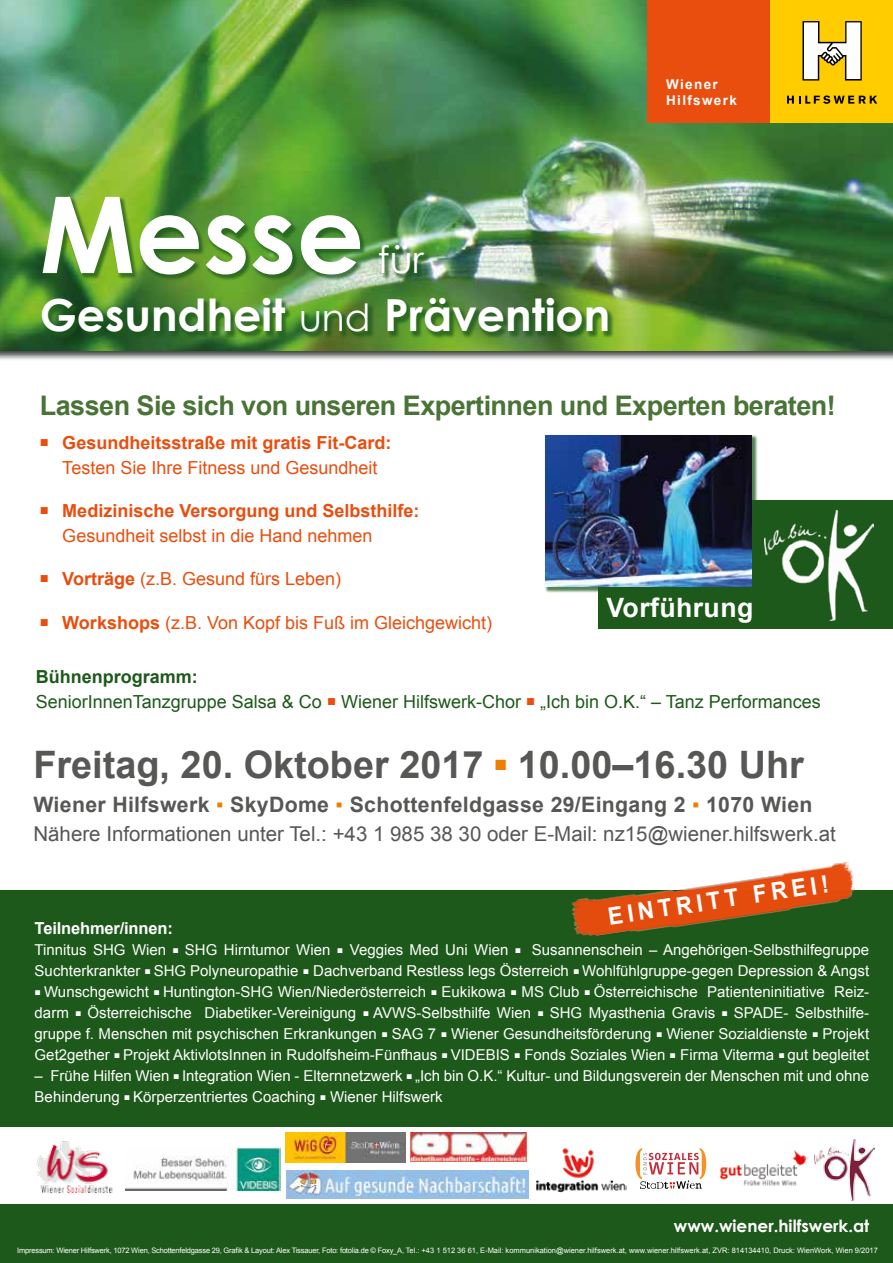
<style>
.page{position:relative;width:893px;height:1263px;background:#fff}
.page>*{position:absolute;margin:0;border:0;box-sizing:border-box;transform-origin:0 0}
.t1{font:700 106.05px "Century Gothic";color:#fff}
.t2{font:700 44.25px "Century Gothic";color:#fff}
.t3{font:700 37.8px "Arial";color:#575756}
.t4{font:37.5px "Century Gothic";color:#fff}
.t5{font:700 27px "Arial";letter-spacing:-.02em;color:#497337}
.t6{font:700 26.7px "Arial";letter-spacing:.015em;color:#fff}
.t7{font:700 24px "Arial";color:#fff;scale:.93 1}
.t8{font:700 21.3px "Arial";letter-spacing:.015em;color:#575756}
.t9{font:20.55px "Arial";color:#575756}
.t10{font:700 18px/25.2px "Arial";color:#e94e0f;text-align:center}
.t11{font:18px/25.2px "Arial";color:#1d591a}
.t12{font:18px "Arial";color:#e94e0f}
.t13{font:700 16.8px "Century Gothic";color:#fff}
.t14{font:700 16.5px "Arial";letter-spacing:-.01em;color:#fff}
.t15{font:15px/21px "Arial";color:#fff;text-align:justify}
.t16{font:700 13.5px/16.2px "Arial";letter-spacing:.1em;color:#fff}
.t17{font:7.5px "Arial";letter-spacing:-.01em;color:#fff}
.s1{font-weight:400;font-size:37.5px}
.s2{font-weight:400}
.s3{font-weight:700}
.s4{font-weight:400;color:#ef7d00}
.s5{font-family:"Scala";font-size:10.5px}
</style>
<div class="page">
<div style="left:0;top:891px;width:893px;height:372px;background:#1d591a"></div>
<img style="left:560px;top:861px;width:310px;height:75px">
<div style="left:0;top:0;width:893px;height:361px;background:#000;opacity:.75"></div>
<img style="left:0;top:0;width:893px;height:351px">
<div style="left:771px;top:0;width:122px;height:122px;background:#fc0"></div>
<svg style="left:802px;top:21px;width:60px;height:60px"></svg>
<svg style="left:787px;top:95px;width:90px;height:9px"></svg>
<div style="left:648px;top:0;width:122px;height:123px;background:#e94e0f"></div>
<div style="left:598px;top:500px;width:295px;height:129px;background:#1d591a"></div>
<div style="left:41px;top:196px;width:574px;height:143px;background:#1d591a;opacity:.75"></div>
<div style="left:544px;top:434px;width:213px;height:159px;background:#1d591a;opacity:.75"></div>
<img style="left:545px;top:435px;width:206px;height:152px">
<div style="left:0;top:1127px;width:893px;height:77px;background:#fff"></div>
<img style="left:36px;top:1141px;width:77px;height:53px">
<img style="left:285px;top:1132px;width:121px;height:30px">
<img style="left:411px;top:1132px;width:115px;height:29px">
<svg style="left:635px;top:1148px;width:72px;height:41px"></svg>
<img style="left:536px;top:1148px;width:90px;height:44px">
<img style="left:286px;top:1170px;width:243px;height:29px">
<img style="left:719px;top:1150px;width:89px;height:36px">
<img style="left:814px;top:1140px;width:60px;height:60px">
<img style="left:764px;top:510px;width:110px;height:110px">
<img style="left:126px;top:1147px;width:155px;height:43px">
<h1 class="t1" style="left:40px;top:154px;width:326px">Messe</h1>
<h3 class="t4" style="left:378px;top:233px;width:47px">für</h3>
<h2 class="t2" style="left:40px;top:282px;width:572px">Gesundheit <span class="s1">und</span> Prävention</h2>
<p class="t16" style="left:666px;top:76px;width:72px">Wiener<br>Hilfswerk</p>
<h3 class="t5" style="left:40px;top:387px;width:797px">Lassen Sie sich von unseren Expertinnen und Experten beraten!</h3>
<p class="t10" style="left:40px;top:430px;width:353px"><sup>■</sup> Gesundheitsstraße mit gratis Fit-Card:<br><span class="s2">Testen Sie Ihre Fitness und Gesundheit</span></p>
<p class="t10" style="left:62px;top:499px;width:359px;text-align:left;text-indent:-23px"><sup>■</sup> Medizinische Versorgung und Selbsthilfe:<br><span class="s2">Gesundheit selbst in die Hand nehmen</span></p>
<p class="t12" style="left:40px;top:567px;width:303px"><sup>■</sup> <span class="s3">Vorträge</span> (z.B. Gesund fürs Leben)</p>
<p class="t12" style="left:40px;top:610px;width:454px"><sup>■</sup> <span class="s3">Workshops</span> (z.B. Von Kopf bis Fuß im Gleichgewicht)</p>
<h3 class="t6" style="left:606px;top:590px;width:148px">Vorführung</h3>
<p class="t11" style="left:36px;top:664px;width:787px"><span class="s3">Bühnenprogramm:<br></span>SeniorInnenTanzgruppe Salsa &amp; Co <sup>■</sup> Wiener Hilfswerk-Chor <sup>■</sup> „Ich bin O.K.“ – Tanz Performances</p>
<h3 class="t3" style="left:33px;top:739px;width:772px">Freitag, 20. Oktober 2017 <sup>■</sup> 10.00–16.30 Uhr</h3>
<h3 class="t8" style="left:33px;top:791px;width:781px">Wiener Hilfswerk <span class="s4">▪</span> SkyDome <span class="s4">▪</span> Schottenfeldgasse 29/Eingang 2 <span class="s4">▪</span> 1070 Wien</h3>
<h3 class="t9" style="left:33px;top:821px;width:804px">Nähere Informationen unter Tel.: +43 1 985 38 30 oder E-Mail: nz15@wiener.hilfswerk.at</h3>
<h3 class="t7" style="left:606px;top:901px;width:241px;rotate:-9deg">EINTRITT FREI!</h3>
<p class="t14" style="left:35px;top:917px;width:140px">Teilnehmer/innen:</p>
<p class="t15" style="left:35px;top:939px;width:836px">Tinnitus SHG Wien <span class="s5">π</span> SHG Hirntumor Wien <span class="s5">π</span> Veggies Med Uni Wien <span class="s5">π</span> Susannenschein – Angehörigen-Selbsthilfegruppe Suchterkrankter <span class="s5">π</span> SHG Polyneuropathie <span class="s5">π</span> Dachverband Restless legs Österreich <span class="s5">π</span> Wohlfühlgruppe-gegen Depression &amp; Angst <span class="s5">π</span> Wunschgewicht <span class="s5">π</span> Huntington-SHG Wien/Niederösterreich <span class="s5">π</span> Eukikowa <span class="s5">π</span> MS Club <span class="s5">π</span> Österreichische Patienteninitiative Reiz&shy;darm <span class="s5">π</span> Österreichische Diabetiker-Vereinigung <span class="s5">π</span> AVWS-Selbsthilfe Wien <span class="s5">π</span> SHG Myasthenia Gravis <span class="s5">π</span> SPADE- Selbsthilfe&shy;gruppe f. Menschen mit psychischen Erkrankungen <span class="s5">π</span> SAG 7 <span class="s5">π</span> Wiener Gesundheitsförderung <span class="s5">π</span> Wiener Sozialdienste <span class="s5">π</span> Projekt Get2gether <span class="s5">π</span> Projekt AktivlotsInnen in Rudolfsheim-Fünfhaus <span class="s5">π</span> VIDEBIS <span class="s5">π</span> Fonds Soziales Wien <span class="s5">π</span> Firma Viterma <span class="s5">π</span> gut begleitet</p>
<p class="t15" style="left:35px;top:1065px;width:836px">– Frühe Hilfen Wien <span class="s5">π</span> Integration Wien - Elternnetzwerk <span class="s5">π</span> „Ich bin O.K.“ Kultur- und Bildungsverein der Menschen mit und ohne<br>Behinderung <span class="s5">π</span> Körperzentriertes Coaching <span class="s5">π</span> Wiener Hilfswerk</p>
<p class="t13" style="left:674px;top:1213px;width:197px">www.wiener.hilfswerk.at</p>
<p class="t17" style="left:17px;top:1245px;width:862px">Impressum: Wiener Hilfswerk, 1072 Wien, Schottenfeldgasse 29, Grafik &amp; Layout: Alex Tissauer, Foto: fotolia.de © Foxy_A, Tel.: +43 1 512 36 61, E-Mail: kommunikation@wiener.hilfswerk.at, www.wiener.hilfswerk.at, ZVR: 814134410, Druck: WienWork, Wien 9/2017</p>
</div>
